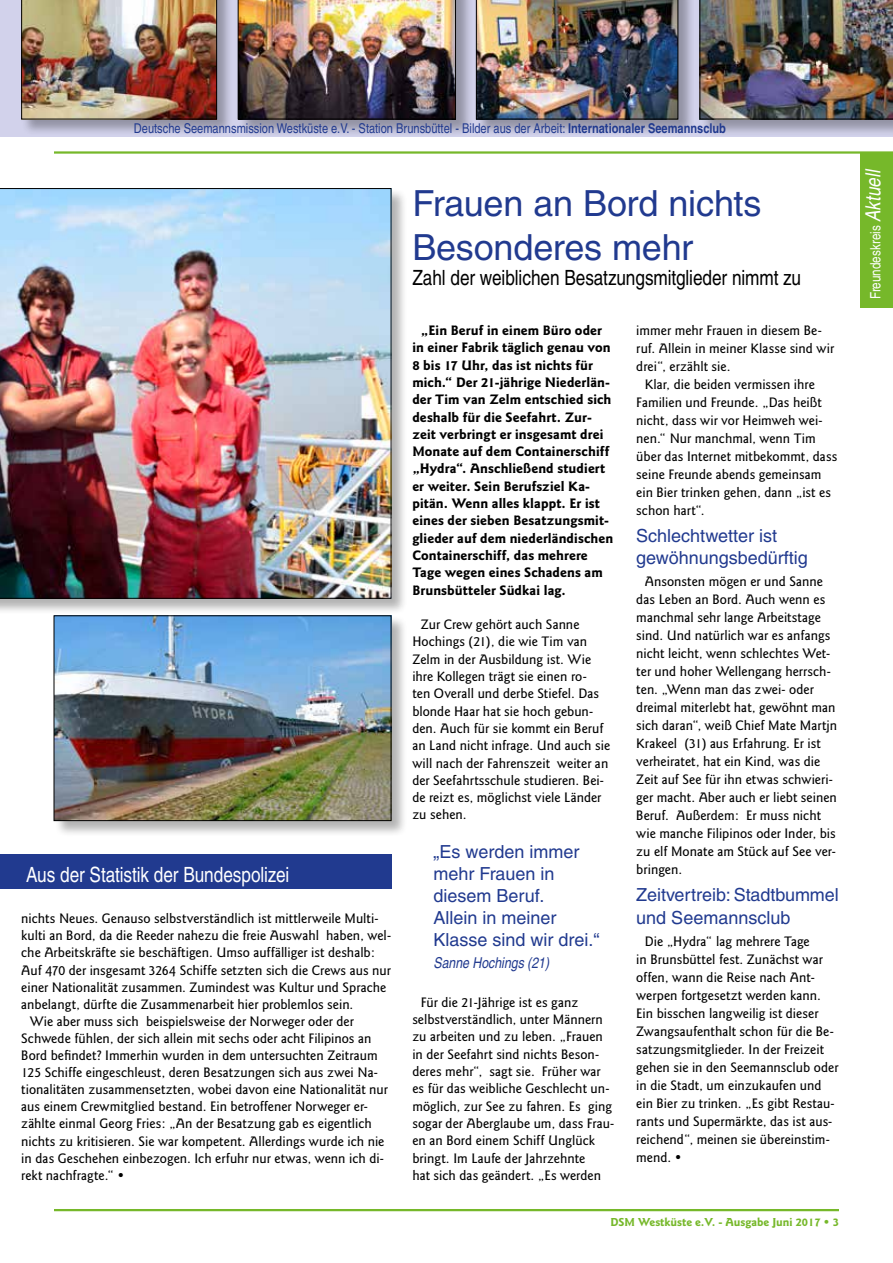
<style>
.page{position:relative;width:893px;height:1263px;background:#fff}
.page>*{position:absolute;margin:0;border:0;box-sizing:border-box;transform-origin:0 0}
.t1{font:36px/43.2px "Helvetica";letter-spacing:-.005em;color:#213a8f}
.t2{font:condensed 21px "Helvetica";letter-spacing:-.005em;color:#000}
.t3{font:condensed 21px "Helvetica";letter-spacing:-.005em;color:#fff}
.t4{font:18px/21.8px "Helvetica";color:#213a8f}
.t5{font:italic condensed 15px "Helvetica";color:#213a8f}
.t6{font:500 14.25px/18px "Goudy Sans";color:#000}
.t7{font:700 14.25px/17.2px "Goudy Sans";letter-spacing:.005em;color:#000}
.t8{font:condensed 14.25px "Helvetica";color:#fff}
.t9{font:condensed 13.5px "Helvetica";color:#213a8f}
.t10{font:700 12px "Goudy Sans";color:#76b82a}
.s1{font-weight:700}
.s2{font-style:italic;font-size:21px}
</style>
<div class="page">
<div style="left:0;top:855px;width:391px;height:34px;background:#213a8f"></div>
<div style="left:0;top:188px;width:408px;height:428px;background:#000;opacity:.3"></div>
<img style="left:0;top:188px;width:391px;height:411px">
<div style="left:54px;top:616px;width:354px;height:222px;background:#000;opacity:.3"></div>
<img style="left:56px;top:617px;width:333px;height:202px">
<div style="left:54px;top:615px;width:337px;height:206px;border:1px solid #000"></div>
<hr style="left:54px;top:1209px;width:785px;height:2px;background:#76b82a">
<div style="left:0;top:0;width:893px;height:137px;background:#d2d2eb"></div>
<div style="left:700px;top:0;width:193px;height:137px;background:#000;opacity:.3"></div>
<img style="left:699px;top:0;width:194px;height:119px">
<div style="left:476px;top:0;width:219px;height:136px;background:#000;opacity:.3"></div>
<img style="left:476px;top:0;width:202px;height:119px">
<div style="left:22px;top:0;width:212px;height:136px;background:#000;opacity:.3"></div>
<img style="left:21px;top:0;width:196px;height:119px">
<div style="left:238px;top:0;width:235px;height:137px;background:#000;opacity:.3"></div>
<img style="left:238px;top:0;width:218px;height:119px">
<div style="left:860px;top:153px;width:33px;height:155px;background:#76b82a"></div>
<hr style="left:54px;top:151px;width:839px;height:3px;background:#76b82a">
<p class="t9" style="left:134px;top:121px;width:594px">Deutsche Seemannsmission Westküste e.V. - Station Brunsbüttel - Bilder aus der Arbeit: <span class="s1">Internationaler Seemannsclub</span></p>
<h2 class="t3" style="left:26px;top:863px;width:265px">Aus der Statistik der Bundespolizei</h2>
<p class="t6" style="left:21px;top:910px;width:359px">nichts Neues. Genauso selbstverständlich ist mittlerweile Multi-</p>
<p class="t6" style="left:21px;top:927px;width:371px">kulti an Bord, da die Reeder nahezu die freie Auswahl haben, wel-</p>
<p class="t6" style="left:21px;top:944px;width:355px">che Arbeitskräfte sie beschäftigen. Umso auffälliger ist deshalb:</p>
<p class="t6" style="left:21px;top:961px;width:371px">Auf 470 der insgesamt 3264 Schiffe setzten sich die Crews aus nur</p>
<p class="t6" style="left:21px;top:978px;width:367px">einer Nationalität zusammen. Zumindest was Kultur und Sprache</p>
<p class="t6" style="left:21px;top:995px;width:334px">anbelangt, dürfte die Zusammenarbeit hier problemlos sein.</p>
<p class="t6" style="left:30px;top:1012px;width:326px">Wie aber muss sich beispielsweise der Norweger oder der</p>
<p class="t6" style="left:21px;top:1029px;width:352px">Schwede fühlen, der sich allein mit sechs oder acht Filipinos an</p>
<p class="t6" style="left:21px;top:1046px;width:358px">Bord befindet? Immerhin wurden in dem untersuchten Zeitraum</p>
<p class="t6" style="left:21px;top:1064px;width:358px">125 Schiffe eingeschleust, deren Besatzungen sich aus zwei Na-</p>
<p class="t6" style="left:21px;top:1081px;width:368px">tionalitäten zusammensetzten, wobei davon eine Nationalität nur</p>
<p class="t6" style="left:21px;top:1098px;width:348px">aus einem Crewmitglied bestand. Ein betroffener Norweger er-</p>
<p class="t6" style="left:21px;top:1115px;width:352px">zählte einmal Georg Fries: „An der Besatzung gab es eigentlich</p>
<p class="t6" style="left:21px;top:1132px;width:365px">nichts zu kritisieren. Sie war kompetent. Allerdings wurde ich nie</p>
<p class="t6" style="left:21px;top:1149px;width:364px">in das Geschehen einbezogen. Ich erfuhr nur etwas, wenn ich di-</p>
<p class="t6" style="left:21px;top:1166px;width:105px">rekt nachfragte.“ •</p>
<h1 class="t1" style="left:412px;top:182px;width:351px">Frauen an Bord nichts<br>Besonderes mehr</h1>
<h2 class="t2" style="left:412px;top:265px;width:390px">Zahl der weiblichen Besatzungsmitglieder nimmt zu</h2>
<p class="t7" style="left:412px;top:322px;width:202px;text-indent:9px">„Ein Beruf in einem Büro oder in einer Fabrik täglich genau von<br>8 bis 17 Uhr, das ist nichts für mich.“ Der 21-jährige Niederlän&shy;der Tim van Zelm entschied sich deshalb für die Seefahrt. Zur&shy;zeit verbringt er insgesamt drei<br>Monate auf dem Containerschiff „Hydra“. Anschließend studiert er weiter. Sein Berufsziel Ka&shy;pitän. Wenn alles klappt. Er ist eines der sieben Besatzungsmit&shy;glieder auf dem niederländischen<br>Containerschiff, das mehrere<br>Tage wegen eines Schadens am<br>Brunsbütteler Südkai lag.</p>
<p class="t6" style="left:412px;top:616px;width:199px;line-height:17.2px;text-indent:9px">Zur Crew gehört auch Sanne<br>Hochings (21), die wie Tim van<br>Zelm in der Ausbildung ist. Wie ihre Kollegen trägt sie einen ro-<br>ten Overall und derbe Stiefel. Das blonde Haar hat sie hoch gebun&shy;den. Auch für sie kommt ein Beruf an Land nicht infrage. Und auch sie will nach der Fahrenszeit weiter an der Seefahrtsschule studieren. Bei&shy;de reizt es, möglichst viele Länder zu sehen.</p>
<p class="t4" style="left:434px;top:841px;width:168px">„Es werden immer mehr Frauen in diesem Beruf.<br>Allein in meiner<br>Klasse sind wir drei.“</p>
<p class="t5" style="left:434px;top:954px;width:117px">Sanne Hochings (21)</p>
<p class="t6" style="left:412px;top:994px;width:204px;line-height:17.2px;text-indent:9px">Für die 21-Jährige ist es ganz selbstverständlich, unter Männern zu arbeiten und zu leben. „Frauen in der Seefahrt sind nichts Beson&shy;deres mehr“, sagt sie. Früher war es für das weibliche Geschlecht un&shy;möglich, zur See zu fahren. Es ging sogar der Aberglaube um, dass Frau&shy;en an Bord einem Schiff Unglück bringt. Im Laufe der Jahrzehnte<br>hat sich das geändert. „Es werden</p>
<p class="t6" style="left:636px;top:322px;width:187px">immer mehr Frauen in diesem Be-</p>
<p class="t6" style="left:636px;top:340px;width:199px">ruf. Allein in meiner Klasse sind wir</p>
<p class="t6" style="left:636px;top:358px;width:96px">drei“, erzählt sie.</p>
<p class="t6" style="left:645px;top:376px;width:171px">Klar, die beiden vermissen ihre</p>
<p class="t6" style="left:636px;top:394px;width:187px">Familien und Freunde. „Das heißt</p>
<p class="t6" style="left:636px;top:412px;width:188px">nicht, dass wir vor Heimweh wei-</p>
<p class="t6" style="left:636px;top:430px;width:181px">nen.“ Nur manchmal, wenn Tim</p>
<p class="t6" style="left:636px;top:448px;width:202px">über das Internet mitbekommt, dass</p>
<p class="t6" style="left:636px;top:466px;width:187px">seine Freunde abends gemeinsam</p>
<p class="t6" style="left:636px;top:484px;width:196px">ein Bier trinken gehen, dann „ist es</p>
<p class="t6" style="left:636px;top:502px;width:70px">schon hart“.</p>
<p class="t4" style="left:636px;top:524px;width:173px;line-height:22.5px">Schlechtwetter ist gewöhnungsbedürftig</p>
<p class="t6" style="left:636px;top:573px;width:202px;text-indent:9px">Ansonsten mögen er und Sanne das Leben an Bord. Auch wenn es manchmal sehr lange Arbeitstage sind. Und natürlich war es anfangs nicht leicht, wenn schlechtes Wet&shy;ter und hoher Wellengang herrsch&shy;ten. „Wenn man das zwei- oder dreimal miterlebt hat, gewöhnt man sich daran“, weiß Chief Mate Martjn<br>Krakeel (31) aus Erfahrung. Er ist verheiratet, hat ein Kind, was die<br>Zeit auf See für ihn etwas schwieri&shy;ger macht. Aber auch er liebt seinen<br>Beruf. Außerdem: Er muss nicht wie manche Filipinos oder Inder, bis zu elf Monate am Stück auf See ver&shy;bringen.</p>
<p class="t4" style="left:636px;top:883px;width:204px;line-height:22.5px">Zeitvertreib: Stadtbummel und Seemannsclub</p>
<p class="t6" style="left:636px;top:932px;width:204px;text-indent:9px">Die „Hydra“ lag mehrere Tage<br>in Brunsbüttel fest. Zunächst war offen, wann die Reise nach Ant&shy;werpen fortgesetzt werden kann.<br>Ein bisschen langweilig ist dieser<br>Zwangsaufenthalt schon für die Be&shy;satzungsmitglieder. In der Freizeit gehen sie in den Seemannsclub oder in die Stadt, um einzukaufen und ein Bier zu trinken. „Es gibt Restau&shy;rants und Supermärkte, das ist aus&shy;reichend“, meinen sie übereinstim&shy;mend. •</p>
<p class="t10" style="left:610px;top:1215px;width:230px">DSM Westküste e.V. - Ausgabe Juni 2017 • 3</p>
<p class="t8" style="left:867px;top:299px;width:131px;rotate:-90deg">Freundeskreis <span class="s2">Aktuell</span></p>
</div>
